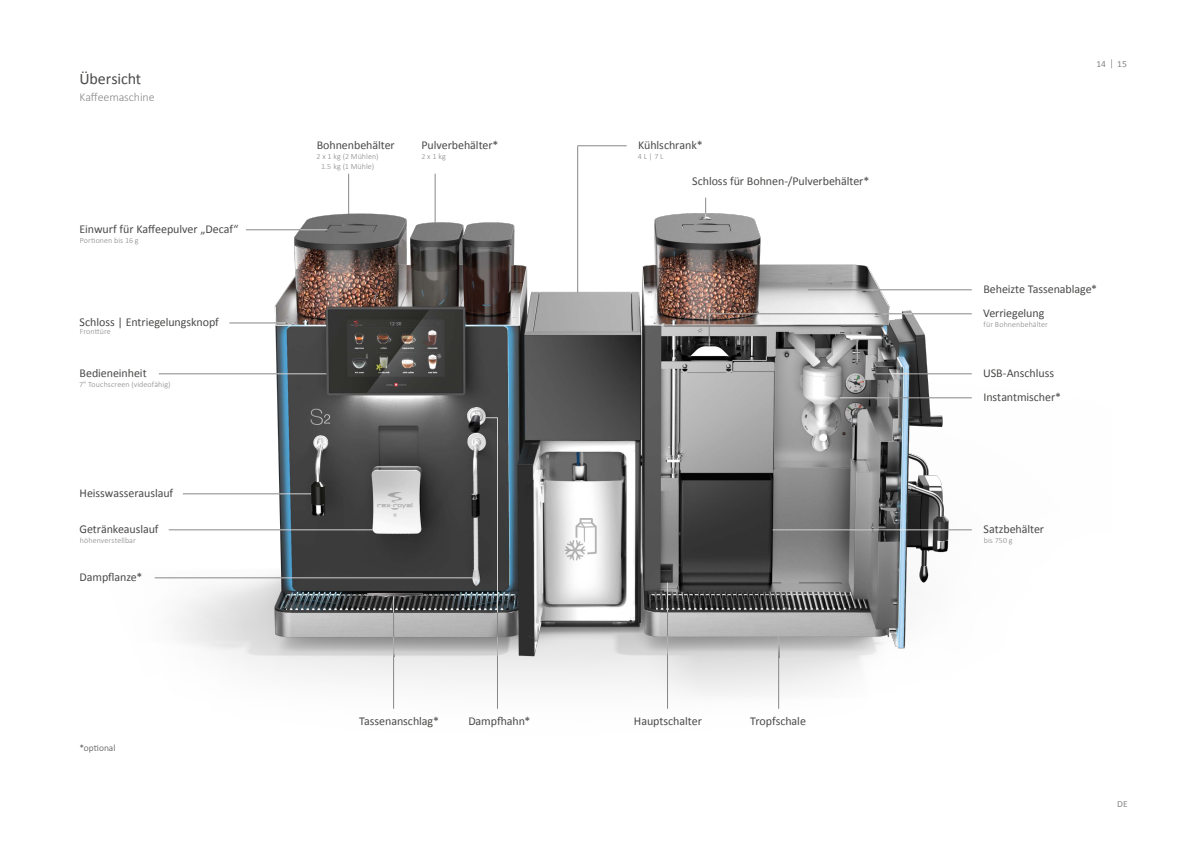
<style>
.page{position:relative;width:1191px;height:842px;background:#fff}
.page>*{position:absolute;margin:0;border:0;box-sizing:border-box;transform-origin:0 0}
.t1{font:16px "Calibri";letter-spacing:-.005em;color:#4a4a49}
.t2{font:12px/24px "Calibri";letter-spacing:-.005em;color:#4a4a49}
.t3{font:300 12px "Calibri";letter-spacing:-.01em;color:#878787}
.t4{font:300 9.5px "Calibri";letter-spacing:.005em;color:#4a4a49}
.t5{font:9.5px "Calibri";color:#878787}
.t6{font:300 8px/10px "Calibri";letter-spacing:.01em;color:#878787;text-align:center}
</style>
<div class="page">
<img style="left:154px;top:145px;width:818px;height:564px">
<hr style="left:667px;top:655px;width:1px;height:54px;background:#878787">
<hr style="left:348px;top:174px;width:1px;height:40px;background:#878787">
<hr style="left:577px;top:146px;width:1px;height:146px;background:#878787">
<svg style="left:485px;top:417px;width:12px;height:1px"></svg>
<hr style="left:497px;top:612px;width:1px;height:97px;background:#878787">
<hr style="left:497px;top:417px;width:1px;height:195px;background:#d0d0d0">
<hr style="left:435px;top:174px;width:1px;height:49px;background:#878787">
<hr style="left:229px;top:323px;width:47px;height:1px;background:#878787">
<hr style="left:159px;top:373px;width:117px;height:1px;background:#878787">
<hr style="left:246px;top:229px;width:54px;height:1px;background:#878787">
<hr style="left:183px;top:493px;width:96px;height:1px;background:#878787">
<hr style="left:169px;top:529px;width:111px;height:1px;background:#878787">
<hr style="left:577px;top:145px;width:49px;height:1px;background:#878787">
<hr style="left:758px;top:313px;width:117px;height:1px;background:#878787">
<hr style="left:879px;top:289px;width:92px;height:1px;background:#878787">
<hr style="left:927px;top:373px;width:44px;height:1px;background:#878787">
<hr style="left:875px;top:373px;width:52px;height:1px;background:#b3b2b2">
<hr style="left:929px;top:397px;width:42px;height:1px;background:#878787">
<hr style="left:778px;top:658px;width:1px;height:51px;background:#878787">
<svg style="left:300px;top:229px;width:27px;height:1px"></svg>
<hr style="left:276px;top:373px;width:50px;height:1px;background:#d0d0d0">
<hr style="left:279px;top:493px;width:32px;height:1px;background:#d0d0d0">
<hr style="left:280px;top:529px;width:93px;height:1px;background:#d0d0d0">
<hr style="left:912px;top:313px;width:59px;height:1px;background:#878787">
<hr style="left:808px;top:289px;width:56px;height:1px;background:#878787">
<svg style="left:891px;top:373px;width:17px;height:1px"></svg>
<svg style="left:708px;top:313px;width:10px;height:34px"></svg>
<svg style="left:876px;top:397px;width:53px;height:1px"></svg>
<hr style="left:839px;top:397px;width:37px;height:1px;background:#dadada">
<hr style="left:772px;top:529px;width:127px;height:1px;background:#d0d0d0">
<svg style="left:899px;top:529px;width:72px;height:1px"></svg>
<svg style="left:854px;top:529px;width:14px;height:1px"></svg>
<hr style="left:667px;top:582px;width:1px;height:30px;background:#d0d0d0">
<svg style="left:778px;top:636px;width:1px;height:22px"></svg>
<svg style="left:667px;top:612px;width:1px;height:43px"></svg>
<svg style="left:497px;top:637px;width:1px;height:19px"></svg>
<hr style="left:155px;top:577px;width:126px;height:1px;background:#878787">
<hr style="left:281px;top:577px;width:191px;height:1px;background:#d0d0d0">
<svg style="left:705px;top:198px;width:1px;height:19px"></svg>
<svg style="left:875px;top:313px;width:37px;height:1px"></svg>
<hr style="left:717px;top:313px;width:41px;height:1px;background:#b3b2b2">
<svg style="left:864px;top:289px;width:15px;height:1px"></svg>
<hr style="left:393px;top:613px;width:1px;height:96px;background:#878787">
<svg style="left:393px;top:596px;width:1px;height:17px"></svg>
<svg style="left:393px;top:637px;width:1px;height:19px"></svg>
<h1 class="t1" style="left:79px;top:69px;width:63px">Übersicht</h1>
<p class="t3" style="left:79px;top:90px;width:77px">Kaffeemaschine</p>
<p class="t2" style="left:80px;top:217px;width:160px">Einwurf für Kaffeepulver „Decaf“</p>
<p class="t6" style="left:80px;top:235px;width:60px">Portionen bis 16 g</p>
<p class="t2" style="left:80px;top:310px;width:141px">Schloss | Entriegelungsknopf</p>
<p class="t6" style="left:80px;top:326px;width:33px">Fronttüre</p>
<p class="t2" style="left:80px;top:361px;width:69px">Bedieneinheit</p>
<p class="t6" style="left:79px;top:379px;width:93px">7" Touchscreen (videofähig)</p>
<p class="t2" style="left:80px;top:481px;width:95px">Heisswasserauslauf</p>
<p class="t2" style="left:79px;top:517px;width:81px">Getränkeauslauf</p>
<p class="t6" style="left:80px;top:535px;width:57px">höhenverstellbar</p>
<p class="t2" style="left:80px;top:565px;width:64px">Dampflanze*</p>
<p class="t4" style="left:79px;top:742px;width:38px">*optional</p>
<p class="t2" style="left:317px;top:133px;width:80px">Bohnenbehälter</p>
<p class="t6" style="left:316px;top:151px;width:63px">2 x 1 kg (2 Mühlen)<br>1.5 kg (1 Mühle)</p>
<p class="t2" style="left:421px;top:133px;width:79px">Pulverbehälter*</p>
<p class="t6" style="left:421px;top:151px;width:26px">2 x 1kg</p>
<p class="t2" style="left:359px;top:709px;width:81px">Tassenanschlag*</p>
<p class="t2" style="left:468px;top:709px;width:64px">Dampfhahn*</p>
<p class="t2" style="left:638px;top:133px;width:66px">Kühlschrank*</p>
<p class="t6" style="left:638px;top:151px;width:27px">4 L | 7 L</p>
<p class="t2" style="left:692px;top:169px;width:179px">Schloss für Bohnen-/Pulverbehälter*</p>
<p class="t2" style="left:634px;top:709px;width:69px">Hauptschalter</p>
<p class="t2" style="left:750px;top:709px;width:57px">Tropfschale</p>
<p class="t5" style="left:1096px;top:57px;width:32px">14 15</p>
<p class="t2" style="left:983px;top:277px;width:116px">Beheizte Tassenablage*<br>Verriegelung</p>
<p class="t6" style="left:983px;top:319px;width:66px">für Bohnenbehälter</p>
<p class="t2" style="left:983px;top:361px;width:80px">USB-Anschluss<br>Instantmischer*</p>
<p class="t2" style="left:983px;top:517px;width:62px">Satzbehälter</p>
<p class="t6" style="left:983px;top:535px;width:30px">bis 750 g</p>
<p class="t5" style="left:1117px;top:798px;width:12px">DE</p>
</div>
